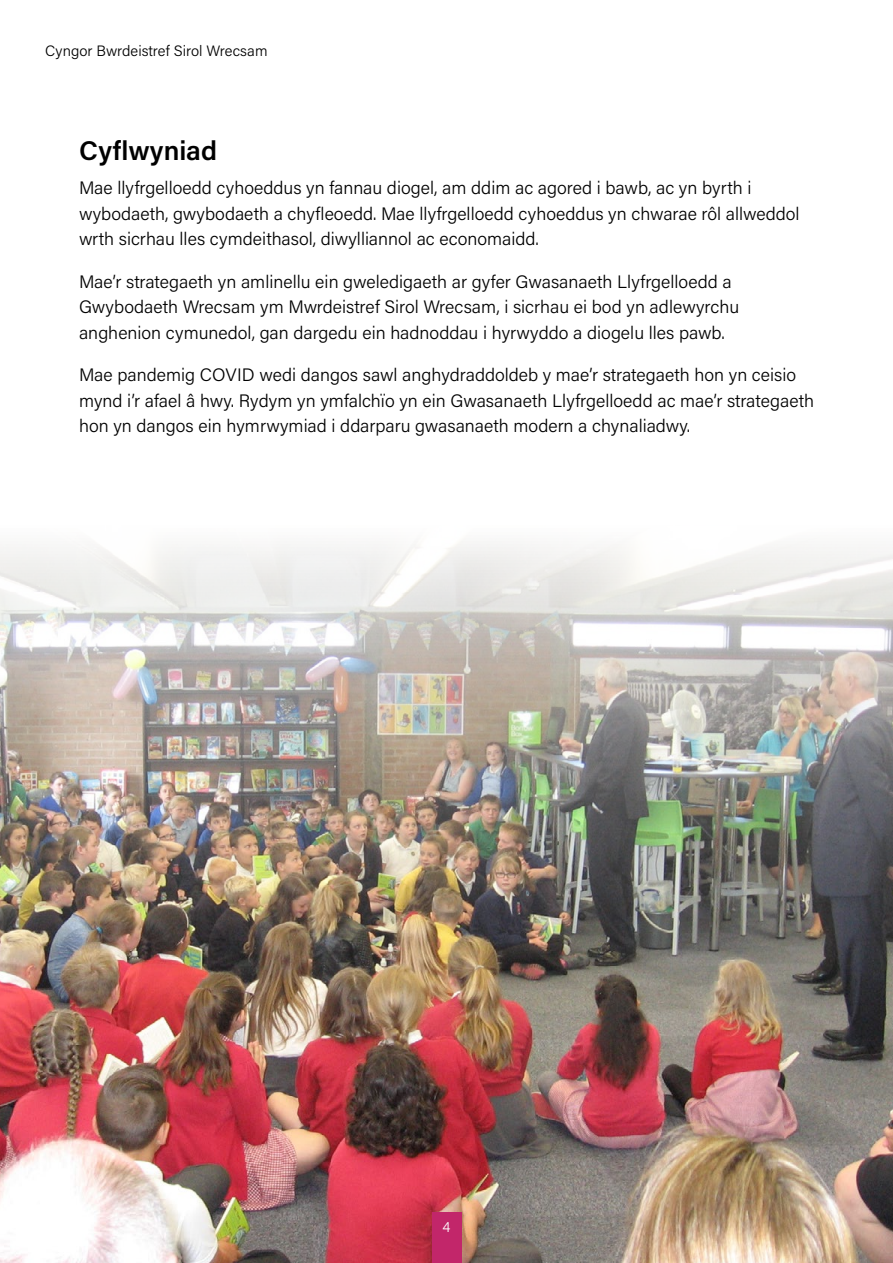
<style>
.page{position:relative;width:893px;height:1263px;background:#fff}
.page>*{position:absolute;margin:0;border:0;box-sizing:border-box;transform-origin:0 0}
.t1{font:600 27px "Acumin Pro";color:#000}
.t2{font:300 18px/25.5px "Acumin Pro";color:#000}
.t3{font:300 15px "Acumin Pro";letter-spacing:.005em;color:#000}
.t4{font:300 15px "Acumin Pro";color:#fff}
</style>
<div class="page">
<img style="left:0;top:541px;width:893px;height:722px">
<div style="left:432px;top:1213px;width:29px;height:50px;background:#c2266a"></div>
<p class="t3" style="left:45px;top:40px;width:224px">Cyngor Bwrdeistref Sirol Wrecsam</p>
<h2 class="t1" style="left:79px;top:132px;width:140px">Cyflwyniad</h2>
<p class="t2" style="left:79px;top:174px;width:722px">Mae llyfrgelloedd cyhoeddus yn fannau diogel, am ddim ac agored i bawb, ac yn byrth i wybodaeth, gwybodaeth a chyfleoedd. Mae llyfrgelloedd cyhoeddus yn chwarae rôl allweddol wrth sicrhau lles cymdeithasol, diwylliannol ac economaidd.</p>
<p class="t2" style="left:79px;top:268px;width:662px">Mae’r strategaeth yn amlinellu ein gweledigaeth ar gyfer Gwasanaeth Llyfrgelloedd a<br>Gwybodaeth Wrecsam ym Mwrdeistref Sirol Wrecsam, i sicrhau ei bod yn adlewyrchu anghenion cymunedol, gan dargedu ein hadnoddau i hyrwyddo a diogelu lles pawb.</p>
<p class="t2" style="left:79px;top:361px;width:736px">Mae pandemig COVID wedi dangos sawl anghydraddoldeb y mae’r strategaeth hon yn ceisio mynd i’r afael â hwy. Rydym yn ymfalchïo yn ein Gwasanaeth Llyfrgelloedd ac mae’r strategaeth hon yn dangos ein hymrwymiad i ddarparu gwasanaeth modern a chynaliadwy.</p>
<p class="t4" style="left:442px;top:1216px;width:9px">4</p>
</div>
